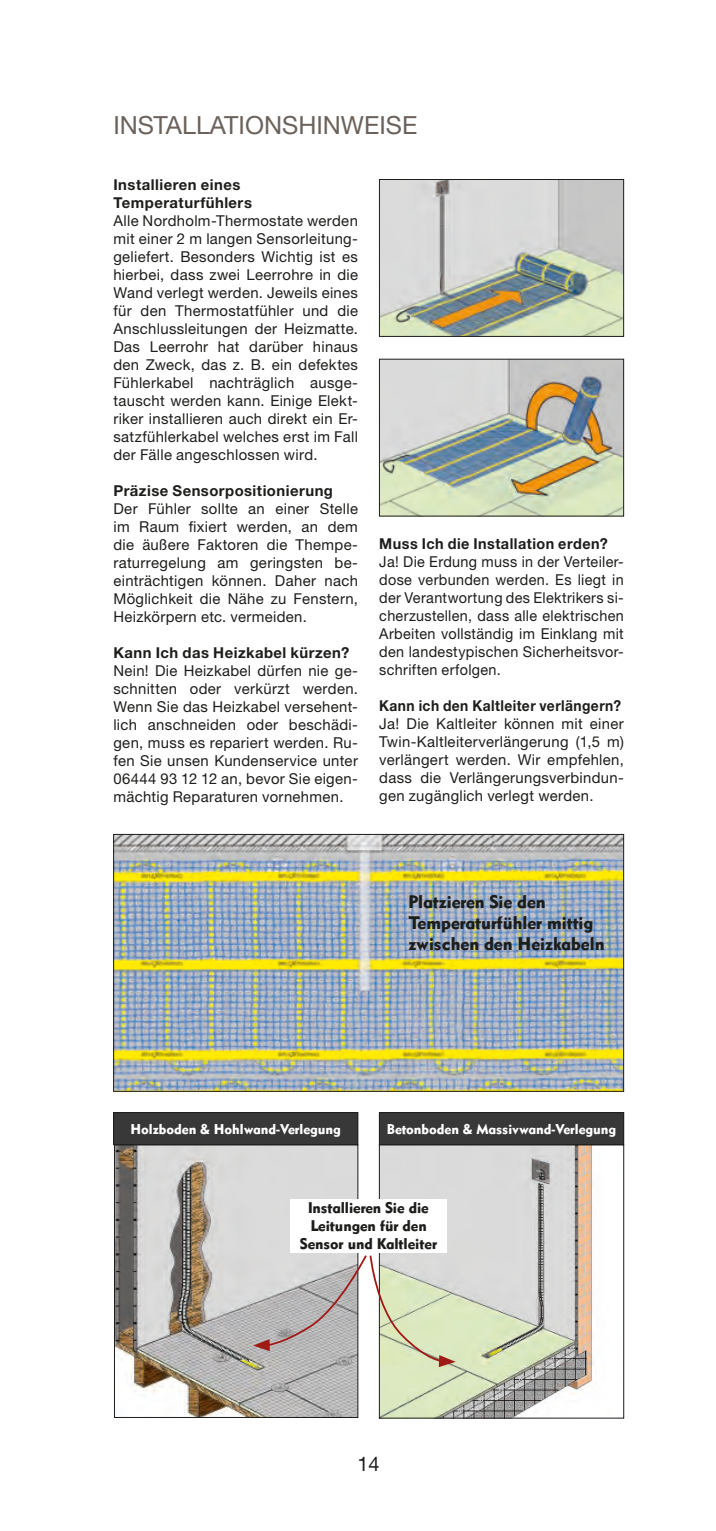
<style>
.page{position:relative;width:716px;height:1531px;background:#fff}
.page>*{position:absolute;margin:0;border:0;box-sizing:border-box;transform-origin:0 0}
.t1{font:25px "Helvetica Neue LTW1 G";color:#6c625c}
.t2{font:20px "Helvetica Neue LTW1 G";color:#1d1d1b}
.t3{font:17.75px/21.2px "Cg Gothic No 3";color:#1d1d1b}
.t4{font:15px/18px "Helvetica Neue LTW1 G";letter-spacing:.025em;color:#1d1d1b;text-align:justify}
.t5{font:15px/18px "Helvetica Neue LTW1 G";letter-spacing:.025em;color:#1d1d1b;text-align:justify;scale:.96 1}
.t6{font:700 15px/18px "Helvetica Neue LTW1 G";letter-spacing:.03em;color:#1d1d1b}
.t7{font:15px/18px "Cg Gothic No 3";color:#1d1d1b;text-align:center}
.t8{font:700 15px "Helvetica Neue LTW1 G";letter-spacing:.03em;color:#1d1d1b;scale:.92 1}
.t9{font:700 15px "Helvetica Neue LTW1 G";letter-spacing:.03em;color:#1d1d1b;scale:.96 1}
.t10{font:13.75px "Cg Gothic No 3";color:#fff}
</style>
<div class="page">
<img style="left:115px;top:836px;width:507px;height:253px">
<div style="left:113px;top:834px;width:511px;height:257px;border:1px solid #1d1d1b"></div>
<img style="left:116px;top:1147px;width:240px;height:268px">
<div style="left:114px;top:1145px;width:244px;height:272px;border:1px solid #1d1d1b"></div>
<img style="left:381px;top:1147px;width:213px;height:269px">
<div style="left:379px;top:1145px;width:245px;height:273px;border:1px solid #1d1d1b"></div>
<div style="left:114px;top:1112px;width:244px;height:32px;background:#383838"></div>
<div style="left:113px;top:1112px;width:245px;height:33px;border:1px solid #1d1d1b"></div>
<div style="left:379px;top:1112px;width:245px;height:32px;background:#383838"></div>
<div style="left:379px;top:1112px;width:245px;height:33px;border:1px solid #1d1d1b"></div>
<div style="left:291px;top:1198px;width:155px;height:54px;background:#fff"></div>
<svg style="left:253px;top:1254px;width:202px;height:113px"></svg>
<img style="left:381px;top:181px;width:241px;height:154px">
<div style="left:379px;top:179px;width:245px;height:158px;border:1px solid #1d1d1b"></div>
<img style="left:381px;top:361px;width:241px;height:153px">
<div style="left:379px;top:359px;width:245px;height:157px;border:1px solid #1d1d1b"></div>
<p class="t1" style="left:113px;top:110px;width:305px">INSTALLATIONSHINWEISE</p>
<p class="t6" style="left:113px;top:176px;width:140px">Installieren eines<br>Temperaturfühlers</p>
<p class="t4" style="left:113px;top:212px;width:246px">Alle Nordholm-Thermostate werden mit einer 2 m langen Sensorleitung&shy;geliefert. Besonders Wichtig ist es hierbei, dass zwei Leerrohre in die Wand verlegt werden. Jeweils eines für den Thermostatfühler und die Anschlussleitungen der Heizmatte.<br>Das Leerrohr hat darüber hinaus den Zweck, das z. B. ein defektes Fühlerkabel nachträglich ausge&shy;tauscht werden kann. Einige Elekt&shy;riker installieren auch direkt ein Er&shy;satzfühlerkabel welches erst im Fall der Fälle angeschlossen wird.</p>
<p class="t6" style="left:113px;top:482px;width:221px">Präzise Sensorpositionierung</p>
<p class="t4" style="left:113px;top:500px;width:246px">Der Fühler sollte an einer Stelle im Raum fixiert werden, an dem die äußere Faktoren die Thempe&shy;raturregelung am geringsten be&shy;einträchtigen können. Daher nach Möglichkeit die Nähe zu Fenstern, Heizkörpern etc. vermeiden.</p>
<p class="t6" style="left:113px;top:644px;width:237px">Kann Ich das Heizkabel kürzen?</p>
<p class="t4" style="left:113px;top:662px;width:246px">Nein! Die Heizkabel dürfen nie ge&shy;schnitten oder verkürzt werden.<br>Wenn Sie das Heizkabel versehent&shy;lich anschneiden oder beschädi&shy;gen, muss es repariert werden. Ru&shy;fen Sie unsen Kundenservice unter 06444 93 12 12 an, bevor Sie eigen&shy;mächtig Reparaturen vornehmen.</p>
<p class="t9" style="left:379px;top:535px;width:239px">Muss Ich die Installation erden?</p>
<p class="t5" style="left:379px;top:553px;width:256px">Ja! Die Erdung muss in der Verteiler&shy;dose verbunden werden. Es liegt in der Verantwortung des Elektrikers si&shy;cherzustellen, dass alle elektrischen Arbeiten vollständig im Einklang mit den landestypischen Sicherheitsvor&shy;schriften erfolgen.</p>
<p class="t8" style="left:379px;top:697px;width:264px">Kann ich den Kaltleiter verlängern?</p>
<p class="t4" style="left:379px;top:715px;width:246px">Ja! Die Kaltleiter können mit einer Twin-Kaltleiterverlängerung (1,5 m) verlängert werden. Wir empfehlen, dass die Verlängerungsverbindun&shy;gen zugänglich verlegt werden.</p>
<p class="t3" style="left:408px;top:891px;width:198px">Platzieren Sie den<br>Temperaturfühler mittig zwischen den Heizkabeln</p>
<p class="t10" style="left:131px;top:1121px;width:212px">Holzboden &amp; Hohlwand-Verlegung</p>
<p class="t10" style="left:387px;top:1121px;width:231px">Betonboden &amp; Massivwand-Verlegung</p>
<p class="t7" style="left:300px;top:1199px;width:138px">Installieren Sie die<br>Leitungen für den<br>Sensor und Kaltleiter</p>
<h2 class="t2" style="left:357px;top:1451px;width:24px">14</h2>
</div>
